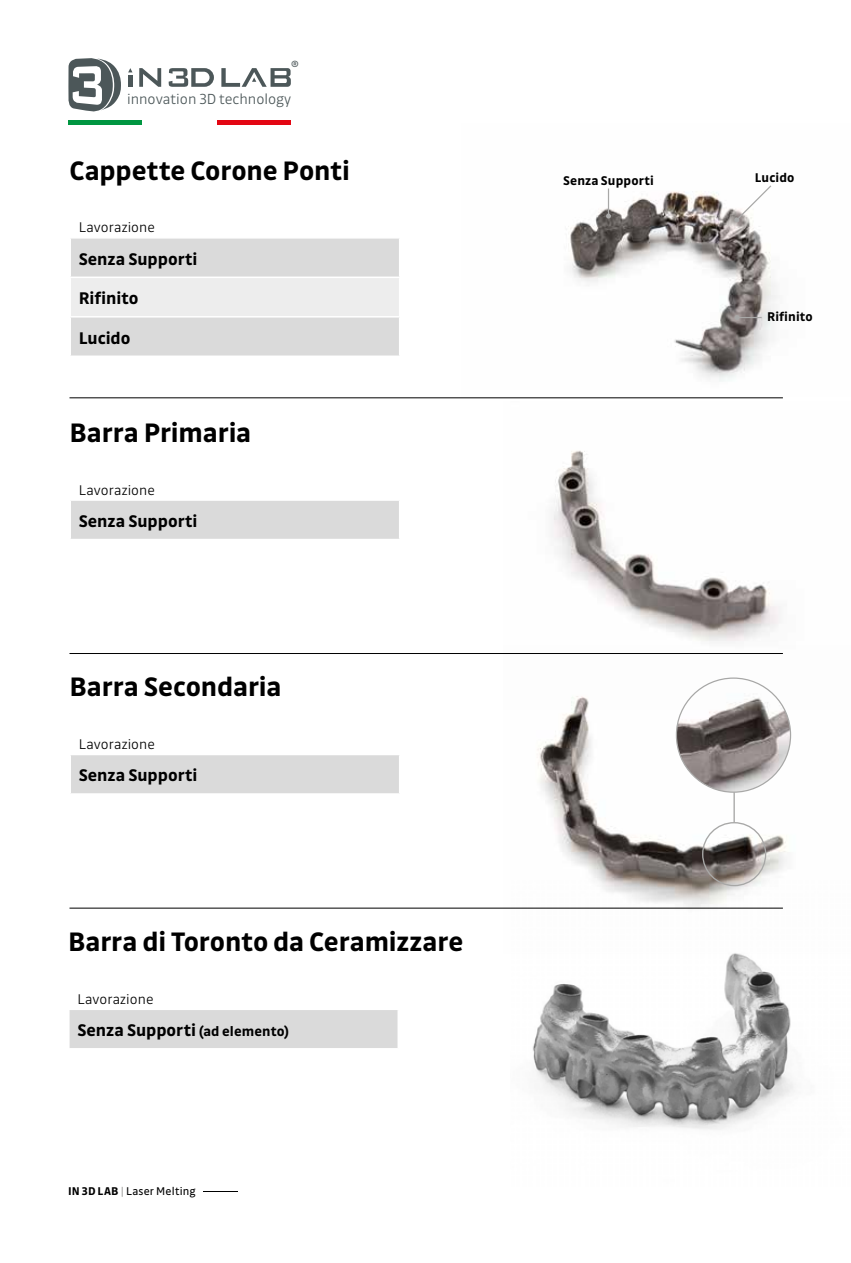
<style>
.page{position:relative;width:851px;height:1263px;background:#fff}
.page>*{position:absolute;margin:0;border:0;box-sizing:border-box;transform-origin:0 0}
.t1{font:700 28.5px "Drive";letter-spacing:-.005em;color:#000}
.t2{font:700 18px/39.5px "Drive";color:#000}
.t3{font:300 15.6px "Drive";color:#4c5759}
.t4{font:300 15px "Drive";letter-spacing:.005em;color:#000}
.t5{font:700 13.5px "Drive";letter-spacing:.01em;color:#000}
.t6{font:12px "Drive";letter-spacing:.015em;color:#000}
.t7{font:9.6px "Drive";color:#4c5759}
.s1{font-size:14.7px}
.s2{font-weight:700}
.s3{color:#a8a8a7}
.s4{font-weight:300}
</style>
<div class="page">
<svg style="left:71px;top:239px;width:328px;height:116px;background:#e0e0e0"></svg>
<hr style="left:69px;top:277px;width:331px;height:1px;background:#fff">
<hr style="left:69px;top:316px;width:331px;height:2px;background:#fff">
<div style="left:70px;top:500px;width:329px;height:39px;background:#dadada"></div>
<hr style="left:69px;top:501px;width:2px;height:38px;background:#fff">
<hr style="left:69px;top:499px;width:331px;height:2px;background:#fff">
<div style="left:70px;top:754px;width:329px;height:40px;background:#dadada"></div>
<hr style="left:69px;top:755px;width:2px;height:38px;background:#fff">
<hr style="left:69px;top:793px;width:331px;height:2px;background:#fff">
<hr style="left:69px;top:754px;width:331px;height:1px;background:#fff">
<img style="left:552px;top:450px;width:228px;height:192px">
<img style="left:503px;top:653px;width:289px;height:255px">
<div style="left:702px;top:822px;width:64px;height:64px;border:1px solid #a8a8a7;border-radius:50%"></div>
<hr style="left:733px;top:730px;width:1px;height:92px;background:#a8a8a7">
<img style="left:676px;top:678px;width:114px;height:114px;border-radius:57px">
<hr style="left:69px;top:653px;width:713px;height:1px;background:#000">
<hr style="left:69px;top:397px;width:713px;height:1px;background:#000">
<hr style="left:69px;top:908px;width:713px;height:1px;background:#000">
<div style="left:69px;top:1009px;width:329px;height:40px;background:#dadada"></div>
<hr style="left:68px;top:1010px;width:2px;height:38px;background:#fff">
<hr style="left:397px;top:1010px;width:2px;height:38px;background:#fff">
<hr style="left:68px;top:1048px;width:331px;height:1px;background:#fff">
<hr style="left:68px;top:1008px;width:331px;height:2px;background:#fff">
<img style="left:510px;top:881px;width:285px;height:249px">
<img style="left:568px;top:189px;width:210px;height:193px">
<svg style="left:733px;top:185px;width:39px;height:38px"></svg>
<hr style="left:607px;top:188px;width:2px;height:28px;background:#a8a8a7">
<svg style="left:606px;top:214px;width:5px;height:5px"></svg>
<svg style="left:734px;top:315px;width:27px;height:5px"></svg>
<div style="left:68px;top:120px;width:74px;height:5px;background:#009641"></div>
<div style="left:217px;top:120px;width:74px;height:5px;background:#e30613"></div>
<svg style="left:68px;top:58px;width:53px;height:54px"></svg>
<hr style="left:128px;top:75px;width:4px;height:12px;background:#4c5759">
<svg style="left:139px;top:68px;width:22px;height:19px"></svg>
<svg style="left:221px;top:68px;width:70px;height:19px"></svg>
<svg style="left:168px;top:68px;width:46px;height:19px"></svg>
<p class="t7" style="left:291px;top:58px;width:9px">®</p>
<p class="t3" style="left:127px;top:90px;width:166px">innovation 3D technology</p>
<h1 class="t1" style="left:69px;top:154px;width:282px">Cappette Corone Ponti</h1>
<p class="t4" style="left:79px;top:219px;width:78px">Lavorazione</p>
<p class="t2" style="left:79px;top:239px;width:120px">Senza Supporti<br>Rifinito<br>Lucido</p>
<h1 class="t1" style="left:69px;top:416px;width:183px">Barra Primaria</h1>
<p class="t4" style="left:79px;top:481px;width:78px">Lavorazione</p>
<p class="t2" style="left:79px;top:501px;width:120px">Senza Supporti</p>
<h1 class="t1" style="left:69px;top:670px;width:213px">Barra Secondaria</h1>
<p class="t4" style="left:79px;top:736px;width:78px">Lavorazione</p>
<p class="t2" style="left:79px;top:755px;width:120px">Senza Supporti</p>
<h1 class="t1" style="left:68px;top:925px;width:396px">Barra di Toronto da Ceramizzare</h1>
<p class="t4" style="left:77px;top:990px;width:78px">Lavorazione</p>
<p class="t2" style="left:77px;top:1010px;width:213px">Senza Supporti <span class="s1">(ad elemento)</span></p>
<p class="t6" style="left:68px;top:1184px;width:179px"><span class="s2">IN 3D LAB</span> <span class="s3">|</span> Laser Melting<span class="s4">-</span></p>
<p class="t5" style="left:563px;top:173px;width:92px">Senza Supporti</p>
<p class="t5" style="left:754px;top:169px;width:41px">Lucido</p>
<p class="t5" style="left:766px;top:309px;width:47px">Rifinito</p>
</div>
